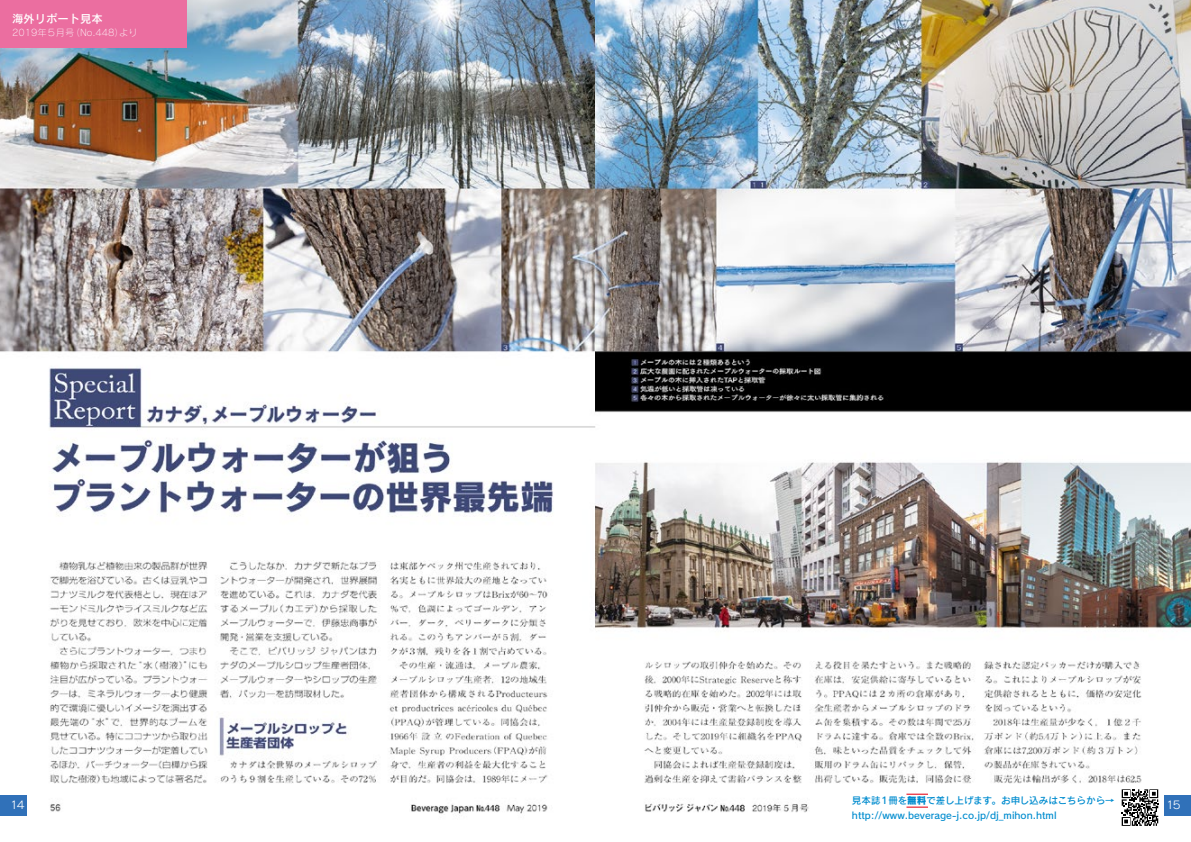
<style>
.page{position:relative;width:1191px;height:842px;background:#fff}
.page>*{position:absolute;margin:0;border:0;box-sizing:border-box;transform-origin:0 0}
.t1{font:11.3px "Rodin Pro DB";color:#fff}
.t2{font:10.8px "Rodin Pro M";color:#fff;scale:1.06 1}
.t3{font:9.6px/14.6px "Rodin Pro DB";color:#008ccf}
.t4{font:9.2px "Rodin Pro L";color:#fff}
.s1{font-family:"Rodin Pro EB"}
</style>
<div class="page">
<img style="left:0;top:0;width:595px;height:814px">
<img style="left:595px;top:0;width:596px;height:813px">
<div style="left:842px;top:787px;width:328px;height:42px;background:#fff"></div>
<svg style="left:1121px;top:789px;width:37px;height:37px"></svg>
<svg style="left:906px;top:807px;width:22px;height:1px"></svg>
<svg style="left:906px;top:794px;width:22px;height:1px"></svg>
<div style="left:0;top:0;width:186px;height:47px;background:#eb6ea0"></div>
<div style="left:0;top:795px;width:27px;height:21px;background:#3071b9"></div>
<div style="left:1164px;top:795px;width:27px;height:21px;background:#3071b9"></div>
<p class="t1" style="left:12px;top:11px;width:92px">海外リポート見本</p>
<p class="t4" style="left:12px;top:26px;width:127px">2019年５月号（No.448）より</p>
<p class="t3" style="left:852px;top:793px;width:264px">見本誌１冊を<span class="s1">無料</span>で差し上げます。お申し込みはこちらから→ http://www.beverage-j.co.jp/dj_mihon.html</p>
<p class="t2" style="left:10px;top:798px;width:15px">14</p>
<p class="t2" style="left:1166px;top:798px;width:15px">15</p>
</div>
